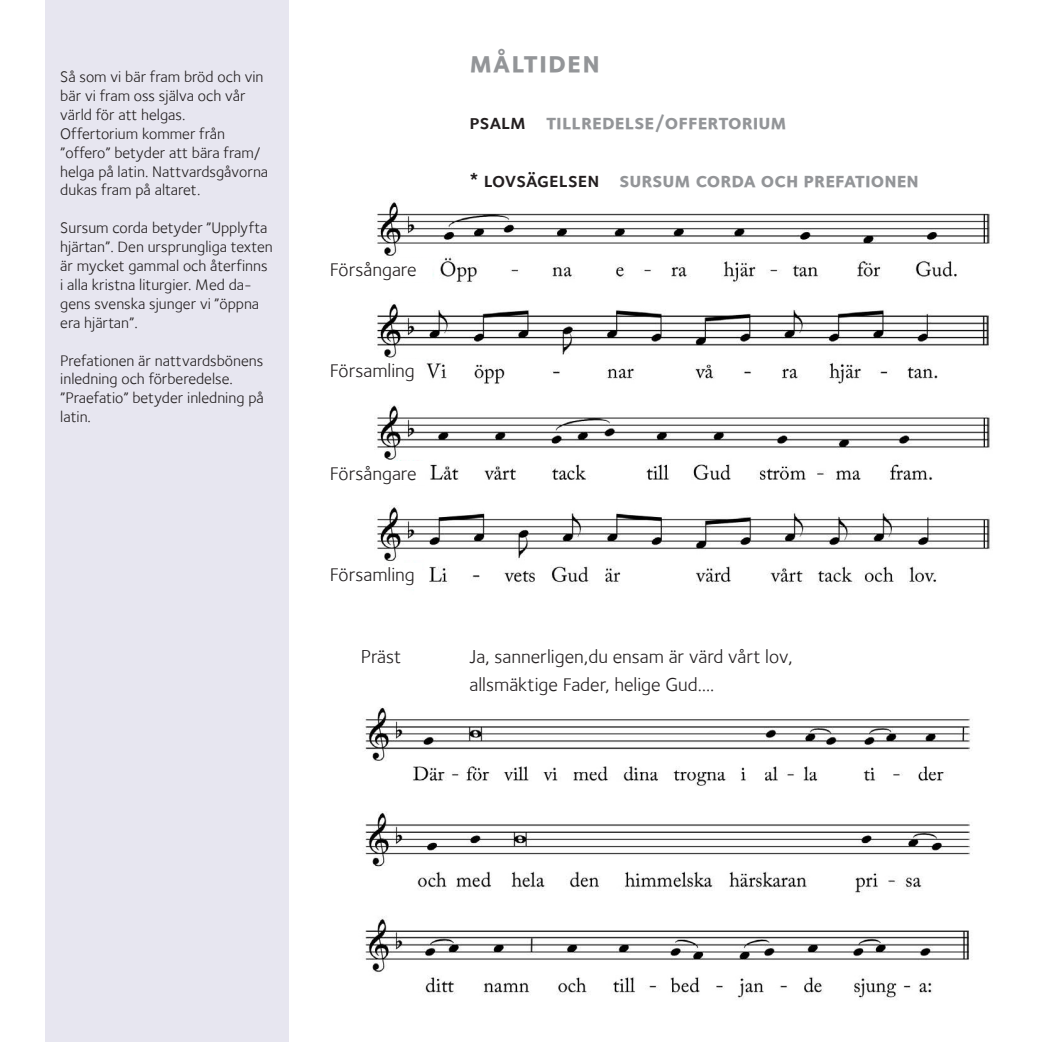
<style>
.page{position:relative;width:1042px;height:1042px;background:#fff}
.page>*{position:absolute;margin:0;border:0;box-sizing:border-box;transform-origin:0 0}
.Gudstjänstens_delar{font:29.75px "Foundry Sterling Bold Expert";letter-spacing:.035em;color:#939598}
.Händelser{font:21px "Foundry Sterling Bold Expert";color:#939598}
.Foundry_bön{font:19.25px "Foundry Sterling";color:#231f20}
.Styckeformat_1{font:15.75px/18.9px "Foundry Sterling";color:#231f20}
.s1{font-family:"Foundry Sterling Demi Expert";color:#231f20}
</style>
<div class="page">
<img style="left:374px;top:199px;width:618px;height:391px">
<img style="left:365px;top:707px;width:606px;height:293px">
<div style="left:398px;top:258px;width:34px;height:23px;background:#fff"></div>
<div style="left:403px;top:360px;width:18px;height:23px;background:#fff"></div>
<div style="left:392px;top:461px;width:33px;height:23px;background:#fff"></div>
<div style="left:403px;top:563px;width:18px;height:23px;background:#fff"></div>
<div style="left:45px;top:0;width:243px;height:1042px;background:#e7e6f0"></div>
<p class="Styckeformat_1" style="left:60px;top:67px;width:205px">Så som vi bär fram bröd och vin bär vi fram oss själva och vår värld för att helgas.</p>
<p class="Styckeformat_1" style="left:60px;top:124px;width:209px">Offertorium kommer från ”offero” betyder att bära fram/ helga på latin. Nattvardsgåvorna dukas fram på altaret.</p>
<p class="Styckeformat_1" style="left:60px;top:218px;width:214px">Sursum corda betyder ”Upplyfta hjärtan”. Den ursprungliga texten är mycket gammal och återfinns i alla kristna liturgier. Med da&shy;gens svenska sjunger vi ”öppna era hjärtan”.</p>
<p class="Styckeformat_1" style="left:60px;top:351px;width:205px">Prefationen är nattvardsbönens inledning och förberedelse. ”Praefatio” betyder inledning på latin.</p>
<p class="Gudstjänstens_delar" style="left:469px;top:44px;width:132px">måltiden</p>
<p class="Foundry_bön" style="left:330px;top:258px;width:88px">Försångare</p>
<p class="Foundry_bön" style="left:330px;top:360px;width:86px">Församling</p>
<p class="Foundry_bön" style="left:330px;top:462px;width:88px">Försångare</p>
<p class="Foundry_bön" style="left:330px;top:564px;width:86px">Församling</p>
<p class="Händelser" style="left:469px;top:110px;width:319px"><span class="s1">psalm</span> tillredelse/offertorium</p>
<p class="Händelser" style="left:469px;top:168px;width:451px"><span class="s1">* lovsägelsen</span> sursum corda och prefationen</p>
<p class="Foundry_bön" style="left:361px;top:646px;width:42px">Präst</p>
<p class="Foundry_bön" style="left:469px;top:646px;width:324px">Ja, sannerligen,du ensam är värd vårt lov,</p>
<p class="Foundry_bön" style="left:469px;top:674px;width:246px">allsmäktige Fader, helige Gud….</p>
</div>
